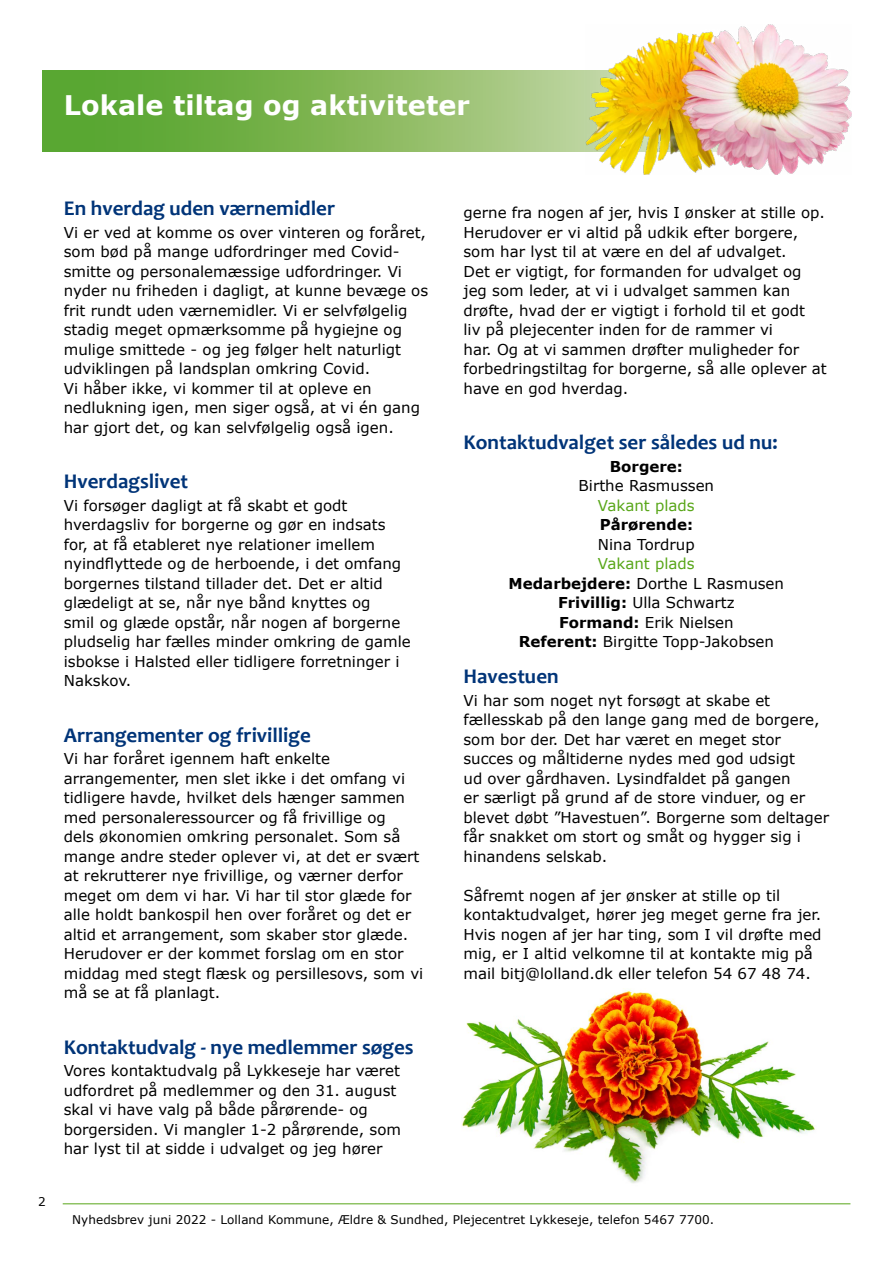
<style>
.page{position:relative;width:893px;height:1263px;background:#fff}
.page>*{position:absolute;margin:0;border:0;box-sizing:border-box;transform-origin:0 0}
.L_OVERSKRIFT_20_24{font:700 27px "Verdana";letter-spacing:.005em;color:#fff}
.L_MELLEMRUBRIK{font:700 21px "Candara";color:#003478}
.L_BRØDTEKST{font:15px/19.5px "Verdana";color:#000}
.L_BRØDTEKST-2{font:15px "Verdana";color:#58a618}
.L_BRØDTEKST-3{font:700 15px "Verdana";color:#000}
.t1{font:12px "Verdana";letter-spacing:.005em;color:#000}
.s1{font-weight:700}
</style>
<div class="page">
<hr style="left:63px;top:1203px;width:787px;height:1px;background:#58a618">
<svg style="left:43px;top:70px;width:542px;height:81px;background:#80b658"></svg>
<img style="left:585px;top:25px;width:267px;height:149px">
<img style="left:462px;top:990px;width:353px;height:193px">
<h2 class="L_OVERSKRIFT_20_24" style="left:64px;top:86px;width:408px">Lokale tiltag og aktiviteter</h2>
<p class="t1" style="left:38px;top:1194px;width:9px">2</p>
<h3 class="L_MELLEMRUBRIK" style="left:64px;top:195px;width:273px">En hverdag uden værnemidler</h3>
<p class="L_BRØDTEKST" style="left:64px;top:222px;width:366px">Vi er ved at komme os over vinteren og foråret, som bød på mange udfordringer med Covid&shy;smitte og personalemæssige udfordringer. Vi nyder nu friheden i dagligt, at kunne bevæge os frit rundt uden værnemidler. Vi er selvfølgelig stadig meget opmærksomme på hygiejne og mulige smittede - og jeg følger helt naturligt udviklingen på landsplan omkring Covid.<br>Vi håber ikke, vi kommer til at opleve en nedlukning igen, men siger også, at vi én gang har gjort det, og kan selvfølgelig også igen.</p>
<h3 class="L_MELLEMRUBRIK" style="left:64px;top:468px;width:126px">Hverdagslivet</h3>
<p class="L_BRØDTEKST" style="left:64px;top:495px;width:348px">Vi forsøger dagligt at få skabt et godt hverdagsliv for borgerne og gør en indsats for, at få etableret nye relationer imellem nyindflyttede og de herboende, i det omfang borgernes tilstand tillader det. Det er altid glædeligt at se, når nye bånd knyttes og<br>smil og glæde opstår, når nogen af borgerne pludselig har fælles minder omkring de gamle isbokse i Halsted eller tidligere forretninger i Nakskov.</p>
<h3 class="L_MELLEMRUBRIK" style="left:64px;top:722px;width:249px">Arrangementer og frivillige</h3>
<p class="L_BRØDTEKST" style="left:64px;top:749px;width:361px">Vi har foråret igennem haft enkelte arrangementer, men slet ikke i det omfang vi tidligere havde, hvilket dels hænger sammen med personaleressourcer og få frivillige og<br>dels økonomien omkring personalet. Som så mange andre steder oplever vi, at det er svært at rekrutterer nye frivillige, og værner derfor meget om dem vi har. Vi har til stor glæde for alle holdt bankospil hen over foråret og det er altid et arrangement, som skaber stor glæde.<br>Herudover er der kommet forslag om en stor middag med stegt flæsk og persillesovs, som vi må se at få planlagt.</p>
<h3 class="L_MELLEMRUBRIK" style="left:64px;top:1034px;width:351px">Kontaktudvalg - nye medlemmer søges</h3>
<p class="L_BRØDTEKST" style="left:64px;top:1061px;width:339px">Vores kontaktudvalg på Lykkeseje har været udfordret på medlemmer og den 31. august skal vi have valg på både pårørende- og borgersiden. Vi mangler 1-2 pårørende, som har lyst til at sidde i udvalget og jeg hører</p>
<p class="L_BRØDTEKST" style="left:463px;top:203px;width:365px">gerne fra nogen af jer, hvis I ønsker at stille op.<br>Herudover er vi altid på udkik efter borgere, som har lyst til at være en del af udvalget.<br>Det er vigtigt, for formanden for udvalget og jeg som leder, at vi i udvalget sammen kan drøfte, hvad der er vigtigt i forhold til et godt<br>liv på plejecenter inden for de rammer vi<br>har. Og at vi sammen drøfter muligheder for forbedringstiltag for borgerne, så alle oplever at have en god hverdag.</p>
<h3 class="L_MELLEMRUBRIK" style="left:463px;top:429px;width:316px">Kontaktudvalget ser således ud nu:</h3>
<p class="L_BRØDTEKST-3" style="left:610px;top:455px;width:75px">Borgere:</p>
<p class="L_BRØDTEKST" style="left:579px;top:476px;width:137px">Birthe Rasmussen</p>
<p class="L_BRØDTEKST-2" style="left:598px;top:495px;width:98px">Vakant plads</p>
<p class="L_BRØDTEKST-3" style="left:600px;top:514px;width:95px">Pårørende:</p>
<p class="L_BRØDTEKST" style="left:598px;top:534px;width:98px">Nina Tordrup</p>
<p class="L_BRØDTEKST-2" style="left:598px;top:553px;width:98px">Vakant plads</p>
<p class="L_BRØDTEKST" style="left:509px;top:573px;width:277px"><span class="s1">Medarbejdere:</span> Dorthe L Rasmusen</p>
<p class="L_BRØDTEKST" style="left:558px;top:593px;width:178px"><span class="s1">Frivillig:</span> Ulla Schwartz</p>
<p class="L_BRØDTEKST" style="left:559px;top:612px;width:176px"><span class="s1">Formand:</span> Erik Nielsen</p>
<p class="L_BRØDTEKST" style="left:519px;top:632px;width:257px"><span class="s1">Referent:</span> Birgitte Topp-Jakobsen</p>
<h3 class="L_MELLEMRUBRIK" style="left:463px;top:663px;width:97px">Havestuen</h3>
<p class="L_BRØDTEKST" style="left:463px;top:690px;width:367px">Vi har som noget nyt forsøgt at skabe et fællesskab på den lange gang med de borgere, som bor der. Det har været en meget stor succes og måltiderne nydes med god udsigt<br>ud over gårdhaven. Lysindfaldet på gangen<br>er særligt på grund af de store vinduer, og er blevet døbt ”Havestuen”. Borgerne som deltager får snakket om stort og småt og hygger sig i hinandens selskab.</p>
<p class="L_BRØDTEKST" style="left:463px;top:885px;width:360px">Såfremt nogen af jer ønsker at stille op til kontaktudvalget, hører jeg meget gerne fra jer.<br>Hvis nogen af jer har ting, som I vil drøfte med mig, er I altid velkomne til at kontakte mig på mail bitj@lolland.dk eller telefon 54 67 48 74.</p>
<p class="t1" style="left:72px;top:1211px;width:643px">Nyhedsbrev juni 2022 - Lolland Kommune, Ældre &amp; Sundhed, Plejecentret Lykkeseje, telefon 5467 7700.</p>
</div>
